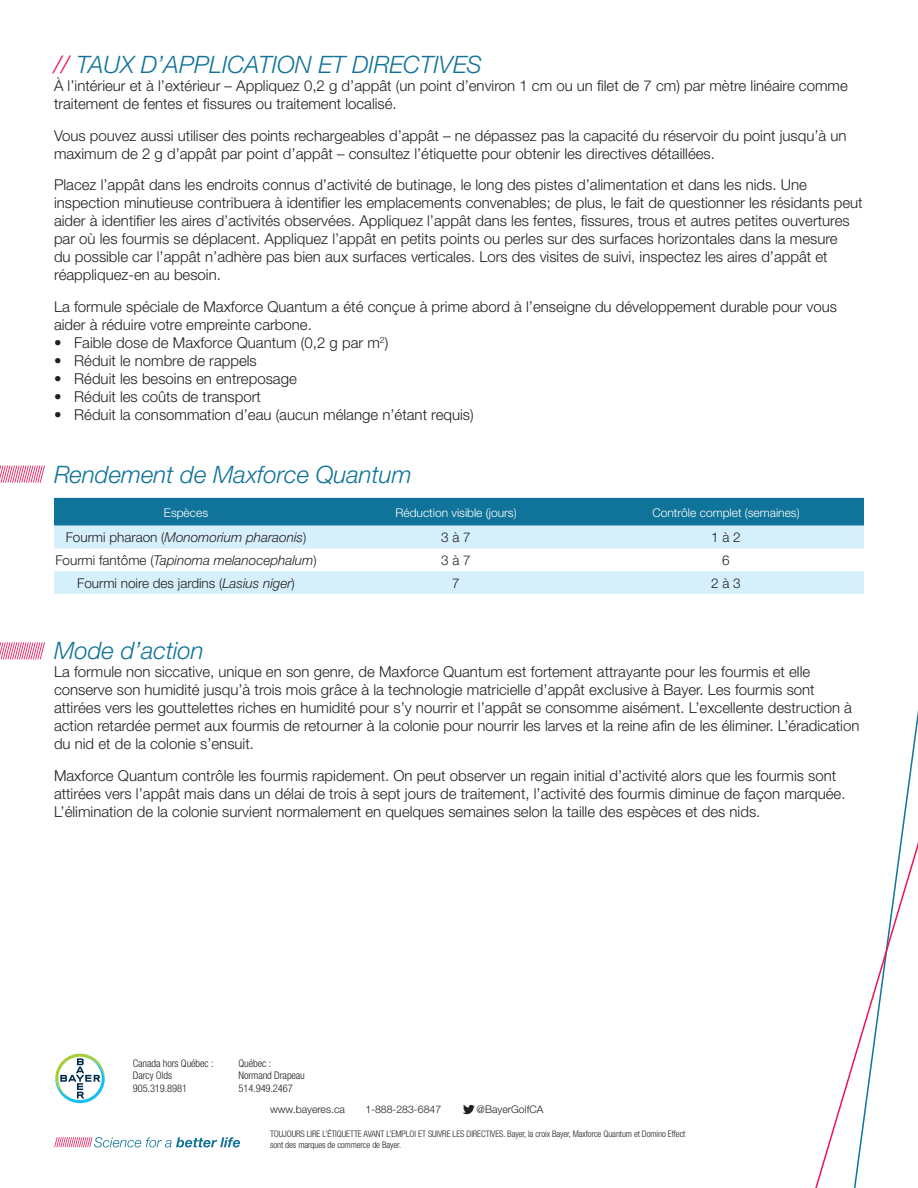
<style>
.page{position:relative;width:918px;height:1188px;background:#fff}
.page>*{position:absolute;margin:0;border:0;box-sizing:border-box;transform-origin:0 0}
.t1{font:italic 300 24px "Helvetica Neue";color:#107399}
.text_base{font:300 15px/18px "Helvetica Neue";color:#231f20}
.bullets{font:300 15px "Helvetica Neue";color:#231f20}
.text_base-2{font:italic 300 13.5px "Helvetica Neue";color:#231f20}
.text_base-3{font:300 13.5px "Helvetica Neue";color:#231f20}
.text_base-4{font:300 12px "Helvetica Neue";color:#fff}
.t2{font:300 condensed 10.5px/12.6px "Helvetica Neue";letter-spacing:-.01em;color:#231f20}
.t3{font:300 10.5px "Helvetica Neue";color:#231f20}
.t4{font:300 condensed 9px/10.8px "Helvetica Neue";letter-spacing:-.01em;color:#231f20}
.s1{color:#ed1255}
.s2{font-style:normal}
.s3{font-style:italic}
</style>
<div class="page">
<svg style="left:815px;top:771px;width:103px;height:417px"></svg>
<svg style="left:462px;top:1105px;width:13px;height:10px"></svg>
<svg style="left:54px;top:1137px;width:186px;height:10px"></svg>
<svg style="left:55px;top:1054px;width:50px;height:49px"></svg>
<div style="left:54px;top:498px;width:810px;height:28px;background:#107399"></div>
<svg style="left:54px;top:526px;width:810px;height:68px;fill:#d6f0fb"></svg>
<svg style="left:0;top:466px;width:45px;height:17px"></svg>
<svg style="left:0;top:642px;width:45px;height:17px"></svg>
<h1 class="t1" style="left:54px;top:50px;width:429px"><span class="s1">//</span> TAUX D’APPLICATION ET DIRECTIVES</h1>
<p class="text_base" style="left:54px;top:76px;width:795px">À l’intérieur et à l’extérieur – Appliquez 0,2 g d’appât (un point d’environ 1 cm ou un filet de 7 cm) par mètre linéaire comme traitement de fentes et fissures ou traitement localisé.</p>
<p class="text_base" style="left:54px;top:126px;width:794px">Vous pouvez aussi utiliser des points rechargeables d’appât – ne dépassez pas la capacité du réservoir du point jusqu’à un maximum de 2 g d’appât par point d’appât – consultez l’étiquette pour obtenir les directives détaillées.</p>
<p class="text_base" style="left:54px;top:175px;width:810px">Placez l’appât dans les endroits connus d’activité de butinage, le long des pistes d’alimentation et dans les nids. Une inspection minutieuse contribuera à identifier les emplacements convenables; de plus, le fait de questionner les résidants peut aider à identifier les aires d’activités observées. Appliquez l’appât dans les fentes, fissures, trous et autres petites ouvertures par où les fourmis se déplacent. Appliquez l’appât en petits points ou perles sur des surfaces horizontales dans la mesure<br>du possible car l’appât n’adhère pas bien aux surfaces verticales. Lors des visites de suivi, inspectez les aires d’appât et réappliquez-en au besoin.</p>
<p class="text_base" style="left:54px;top:297px;width:785px">La formule spéciale de Maxforce Quantum a été conçue à prime abord à l’enseigne du développement durable pour vous aider à réduire votre empreinte carbone.</p>
<p class="bullets" style="left:54px;top:333px;width:336px">• Faible dose de Maxforce Quantum (0,2 g par m<sup>2</sup>)</p>
<p class="bullets" style="left:54px;top:351px;width:204px">• Réduit le nombre de rappels</p>
<p class="bullets" style="left:54px;top:369px;width:244px">• Réduit les besoins en entreposage</p>
<p class="bullets" style="left:54px;top:387px;width:208px">• Réduit les coûts de transport</p>
<p class="bullets" style="left:54px;top:405px;width:421px">• Réduit la consommation d’eau (aucun mélange n’étant requis)</p>
<h1 class="t1" style="left:54px;top:460px;width:359px">Rendement de Maxforce Quantum</h1>
<p class="text_base-4" style="left:164px;top:505px;width:46px">Espèces</p>
<p class="text_base-4" style="left:395px;top:505px;width:123px">Réduction visible (jours)</p>
<p class="text_base-4" style="left:652px;top:505px;width:149px">Contrôle complet (semaines)</p>
<p class="text_base-2" style="left:66px;top:530px;width:242px"><span class="s2">Fourmi pharaon (</span>Monomorium pharaonis<span class="s2">)</span></p>
<p class="text_base-3" style="left:441px;top:529px;width:31px">3 à 7</p>
<p class="text_base-3" style="left:711px;top:529px;width:31px">1 à 2</p>
<p class="text_base-2" style="left:55px;top:552px;width:263px"><span class="s2">Fourmi fantôme (</span>Tapinoma melanocephalum<span class="s2">)</span></p>
<p class="text_base-3" style="left:441px;top:552px;width:31px">3 à 7</p>
<p class="text_base-3" style="left:722px;top:552px;width:9px">6</p>
<p class="text_base-3" style="left:77px;top:575px;width:219px">Fourmi noire des jardins (<span class="s3">Lasius niger</span>)</p>
<p class="text_base-3" style="left:452px;top:575px;width:9px">7</p>
<p class="text_base-3" style="left:711px;top:575px;width:31px">2 à 3</p>
<h1 class="t1" style="left:54px;top:637px;width:151px">Mode d’action</h1>
<p class="text_base" style="left:54px;top:663px;width:807px">La formule non siccative, unique en son genre, de Maxforce Quantum est fortement attrayante pour les fourmis et elle conserve son humidité jusqu’à trois mois grâce à la technologie matricielle d’appât exclusive à Bayer. Les fourmis sont attirées vers les gouttelettes riches en humidité pour s’y nourrir et l’appât se consomme aisément. L’excellente destruction à action retardée permet aux fourmis de retourner à la colonie pour nourrir les larves et la reine afin de les éliminer. L’éradication du nid et de la colonie s’ensuit.</p>
<p class="text_base" style="left:54px;top:766px;width:793px">Maxforce Quantum contrôle les fourmis rapidement. On peut observer un regain initial d’activité alors que les fourmis sont attirées vers l’appât mais dans un délai de trois à sept jours de traitement, l’activité des fourmis diminue de façon marquée.<br>L’élimination de la colonie survient normalement en quelques semaines selon la taille des espèces et des nids.</p>
<p class="t2" style="left:133px;top:1057px;width:82px">Canada hors Québec :<br>Darcy Olds<br>905.319.8981</p>
<p class="t2" style="left:239px;top:1057px;width:68px">Québec :<br>Normand Drapeau<br>514.949.2467</p>
<p class="t3" style="left:270px;top:1103px;width:76px">www.bayeres.ca</p>
<p class="t3" style="left:365px;top:1103px;width:77px">1-888-283-6847</p>
<p class="t3" style="left:477px;top:1103px;width:68px">@BayerGolfCA</p>
<p class="t4" style="left:270px;top:1128px;width:417px">TOUJOURS LIRE L’ÉTIQUETTE AVANT L’EMPLOI ET SUIVRE LES DIRECTIVES. Bayer, la croix Bayer, Maxforce Quantum et Domino Effect sont des marques de commerce de Bayer.</p>
</div>
